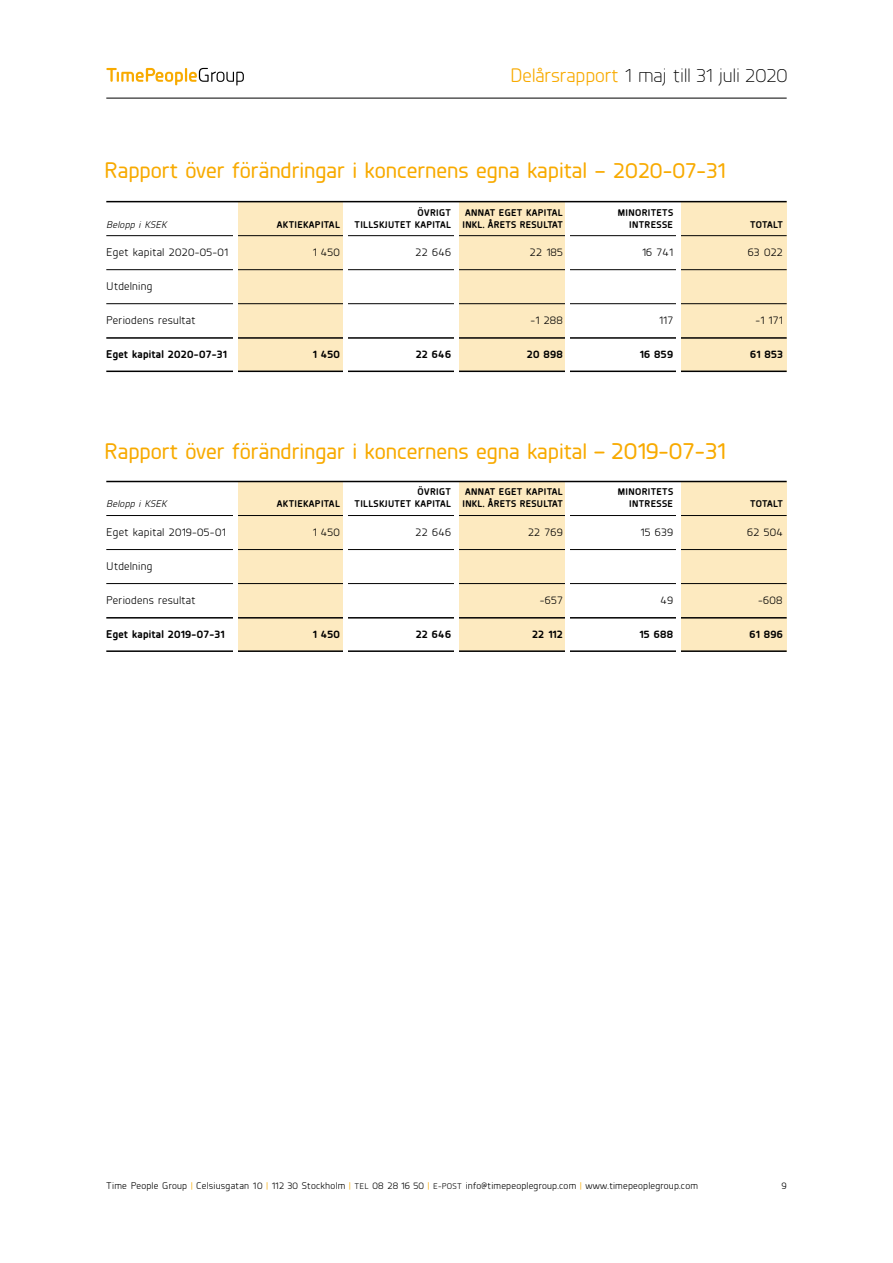
<style>
.page{position:relative;width:893px;height:1263px;background:#fff}
.page>*{position:absolute;margin:0;border:0;box-sizing:border-box;transform-origin:0 0}
.t1{font:500 22.5px "Planer";color:#f8aa00}
.t2{font:300 19.5px "Planer";letter-spacing:-.005em;color:#000}
.t3{font:11.25px "Planer";letter-spacing:.025em;color:#000}
.t4{font:700 11.25px "Planer";letter-spacing:.025em;color:#000}
.t5{font:700 9.75px "Planer";letter-spacing:.035em;color:#000}
.t6{font:9.75px "Planer";letter-spacing:.025em;color:#000}
.t7{font:italic 9.75px "Planer";letter-spacing:.025em;color:#000}
.s1{font-weight:400;color:#f8aa00}
.s2{font-size:24px}
.s3{color:#f8aa00}
.s4{font-size:8.25px}
</style>
<div class="page">
<svg style="left:106px;top:68px;width:138px;height:18px"></svg>
<hr style="left:106px;top:98px;width:681px;height:1px;background:#000">
<div style="left:680px;top:202px;width:107px;height:170px;background:#fdeac0"></div>
<div style="left:680px;top:481px;width:107px;height:171px;background:#fdeac0"></div>
<div style="left:237px;top:202px;width:106px;height:170px;background:#fdeac0"></div>
<div style="left:237px;top:481px;width:106px;height:171px;background:#fdeac0"></div>
<div style="left:459px;top:202px;width:106px;height:170px;background:#fdeac0"></div>
<div style="left:459px;top:481px;width:106px;height:171px;background:#fdeac0"></div>
<hr style="left:106px;top:235px;width:681px;height:1px;background:#000">
<hr style="left:106px;top:515px;width:681px;height:1px;background:#000">
<hr style="left:106px;top:269px;width:681px;height:1px;background:#000">
<hr style="left:106px;top:549px;width:681px;height:1px;background:#000">
<hr style="left:106px;top:303px;width:681px;height:1px;background:#000">
<hr style="left:106px;top:583px;width:681px;height:1px;background:#000">
<hr style="left:106px;top:337px;width:681px;height:2px;background:#000">
<hr style="left:106px;top:617px;width:681px;height:1px;background:#000">
<hr style="left:106px;top:371px;width:681px;height:1px;background:#000">
<hr style="left:106px;top:650px;width:681px;height:2px;background:#000">
<div style="left:454px;top:202px;width:5px;height:194px;background:#fff"></div>
<div style="left:454px;top:481px;width:5px;height:195px;background:#fff"></div>
<div style="left:343px;top:202px;width:5px;height:194px;background:#fff"></div>
<div style="left:343px;top:481px;width:5px;height:195px;background:#fff"></div>
<hr style="left:234px;top:202px;width:4px;height:194px;background:#fff">
<hr style="left:234px;top:481px;width:4px;height:195px;background:#fff">
<div style="left:565px;top:202px;width:5px;height:198px;background:#fff"></div>
<div style="left:565px;top:481px;width:5px;height:199px;background:#fff"></div>
<hr style="left:676px;top:202px;width:4px;height:198px;background:#fff">
<hr style="left:676px;top:481px;width:4px;height:199px;background:#fff">
<hr style="left:106px;top:201px;width:681px;height:1px;background:#000">
<hr style="left:106px;top:481px;width:681px;height:1px;background:#000">
<h2 class="t2" style="left:510px;top:63px;width:279px"><span class="s1">Delårsrapport</span> 1 maj till 31 juli 2020</h2>
<h1 class="t1" style="left:104px;top:155px;width:623px">Rapport över förändringar i koncernens egna kapital – 2020-07-31</h1>
<p class="t5" style="left:418px;top:205px;width:35px">ÖVRIGT</p>
<p class="t5" style="left:465px;top:205px;width:99px">ANNAT EGET KAPITAL</p>
<p class="t5" style="left:618px;top:205px;width:57px">MINORITETS</p>
<p class="t7" style="left:106px;top:218px;width:62px">Belopp i KSEK</p>
<p class="t5" style="left:277px;top:217px;width:65px">AKTIEKAPITAL</p>
<p class="t5" style="left:355px;top:217px;width:210px">TILLSKJUTET KAPITAL INKL. ÅRETS RESULTAT</p>
<p class="t5" style="left:629px;top:217px;width:45px">INTRESSE</p>
<p class="t5" style="left:750px;top:217px;width:34px">TOTALT</p>
<p class="t3" style="left:106px;top:245px;width:123px">Eget kapital 2020-05-01</p>
<p class="t3" style="left:313px;top:245px;width:29px">1 450</p>
<p class="t3" style="left:415px;top:245px;width:37px">22 646</p>
<p class="t3" style="left:530px;top:245px;width:35px">22 185</p>
<p class="t3" style="left:642px;top:245px;width:33px">16 741</p>
<p class="t3" style="left:748px;top:245px;width:37px">63 022</p>
<p class="t3" style="left:106px;top:279px;width:48px">Utdelning</p>
<p class="t3" style="left:106px;top:313px;width:91px">Periodens resultat</p>
<p class="t3" style="left:530px;top:313px;width:34px">-1 288</p>
<p class="t3" style="left:659px;top:313px;width:15px">117</p>
<p class="t3" style="left:755px;top:313px;width:29px">-1 171</p>
<p class="t4" style="left:106px;top:346px;width:122px">Eget kapital 2020-07-31</p>
<p class="t4" style="left:313px;top:346px;width:29px">1 450</p>
<p class="t4" style="left:416px;top:346px;width:37px">22 646</p>
<p class="t4" style="left:527px;top:346px;width:38px">20 898</p>
<p class="t4" style="left:640px;top:346px;width:35px">16 859</p>
<p class="t4" style="left:750px;top:346px;width:34px">61 853</p>
<h1 class="t1" style="left:104px;top:436px;width:623px">Rapport över förändringar i koncernens egna kapital <span class="s2">– 2019-07-31</span></h1>
<p class="t5" style="left:418px;top:485px;width:35px">ÖVRIGT</p>
<p class="t5" style="left:465px;top:485px;width:99px">ANNAT EGET KAPITAL</p>
<p class="t5" style="left:618px;top:485px;width:57px">MINORITETS</p>
<p class="t7" style="left:106px;top:498px;width:62px">Belopp i KSEK</p>
<p class="t5" style="left:277px;top:497px;width:65px">AKTIEKAPITAL</p>
<p class="t5" style="left:355px;top:497px;width:210px">TILLSKJUTET KAPITAL INKL. ÅRETS RESULTAT</p>
<p class="t5" style="left:629px;top:497px;width:45px">INTRESSE</p>
<p class="t5" style="left:750px;top:497px;width:34px">TOTALT</p>
<p class="t3" style="left:106px;top:525px;width:121px">Eget kapital 2019-05-01</p>
<p class="t3" style="left:313px;top:525px;width:29px">1 450</p>
<p class="t3" style="left:415px;top:525px;width:37px">22 646</p>
<p class="t3" style="left:528px;top:525px;width:36px">22 769</p>
<p class="t3" style="left:641px;top:525px;width:34px">15 639</p>
<p class="t3" style="left:747px;top:525px;width:37px">62 504</p>
<p class="t3" style="left:106px;top:559px;width:48px">Utdelning</p>
<p class="t3" style="left:106px;top:593px;width:91px">Periodens resultat</p>
<p class="t3" style="left:540px;top:593px;width:25px">-657</p>
<p class="t3" style="left:660px;top:593px;width:14px">49</p>
<p class="t3" style="left:758px;top:593px;width:26px">-608</p>
<p class="t4" style="left:106px;top:626px;width:120px">Eget kapital 2019-07-31</p>
<p class="t4" style="left:313px;top:626px;width:29px">1 450</p>
<p class="t4" style="left:416px;top:626px;width:37px">22 646</p>
<p class="t4" style="left:532px;top:626px;width:32px">22 112</p>
<p class="t4" style="left:640px;top:626px;width:35px">15 688</p>
<p class="t4" style="left:749px;top:626px;width:35px">61 896</p>
<p class="t6" style="left:106px;top:1179px;width:593px">Time People Group <span class="s3">|</span> Celsiusgatan 10 <span class="s3">|</span> 112 30 Stockholm <span class="s3">|</span> <span class="s4">TEL</span> 08 28 16 50 <span class="s3">|</span> <span class="s4">E-POST</span> info@timepeoplegroup.com <span class="s3">|</span> www.timepeoplegroup.com</p>
<p class="t6" style="left:781px;top:1179px;width:7px">9</p>
</div>
